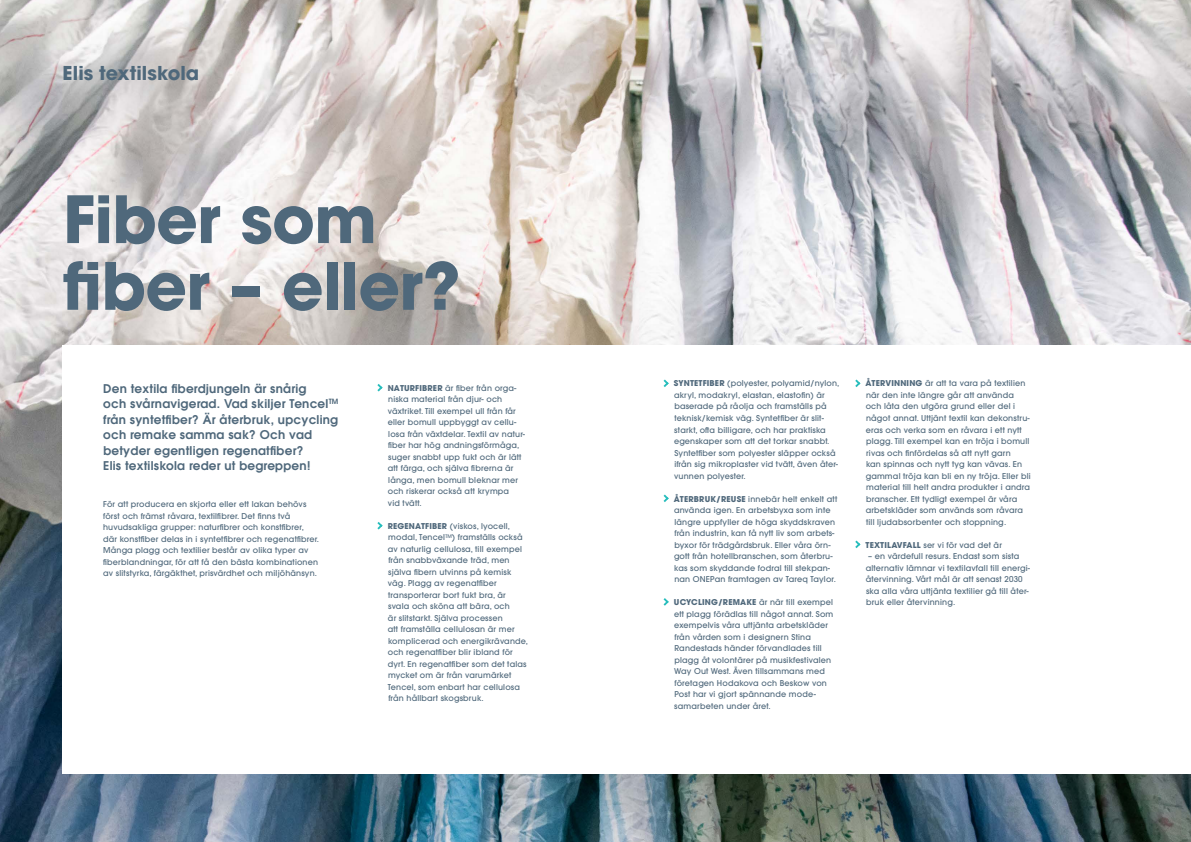
<style>
.page{position:relative;width:1191px;height:842px;background:#fff}
.page>*{position:absolute;margin:0;border:0;box-sizing:border-box;transform-origin:0 0}
.ELIS_Rubrik{font:700 64.6px/66.7px "ITC Avant Garde Pro";letter-spacing:-.01em;color:#4f687b}
.t1{font:700 19px "ITC Avant Garde Pro";color:#4f687b}
.Elis_Ingress_liten{font:600 12px/15.5px "ITC Avant Garde Pro";letter-spacing:.02em;color:#4f687b}
.ELIS_brödtext_utsn_i{font:500 8px/11.5px "ITC Avant Garde Pro";letter-spacing:.02em;color:#4f687b}
.s1{font-weight:700}
</style>
<div class="page">
<img style="left:0;top:0;width:1191px;height:842px">
<div style="left:62px;top:346px;width:1129px;height:428px;background:#fff"></div>
<svg style="left:377px;top:384px;width:5px;height:7px"></svg>
<svg style="left:377px;top:522px;width:5px;height:7px"></svg>
<svg style="left:663px;top:379px;width:5px;height:8px"></svg>
<svg style="left:663px;top:494px;width:5px;height:8px"></svg>
<svg style="left:663px;top:598px;width:5px;height:8px"></svg>
<svg style="left:855px;top:379px;width:5px;height:8px"></svg>
<svg style="left:855px;top:540px;width:5px;height:8px"></svg>
<p class="t1" style="left:63px;top:60px;width:138px">Elis textilskola</p>
<p class="ELIS_Rubrik" style="left:63px;top:185px;width:399px">Fiber som fiber – eller?</p>
<p class="Elis_Ingress_liten" style="left:103px;top:380px;width:237px">Den textila fiberdjungeln är snårig<br>och svårnavigerad. Vad skiljer Tencel<sup>TM </sup>från syntetfiber? Är återbruk, upcycling och remake samma sak? Och vad betyder egentligen regenatfiber?<br>Elis textilskola reder ut begreppen!</p>
<p class="ELIS_brödtext_utsn_i" style="left:388px;top:382px;width:139px"><span class="s1">NATURFIBRER</span> är fiber från orga&shy;niska material från djur- och växtriket. Till exempel ull från får eller bomull uppbyggt av cellu&shy;losa från växtdelar. Textil av natur&shy;fiber har hög andningsförmåga, suger snabbt upp fukt och är lätt att färga, och själva fibrerna är långa, men bomull bleknar mer och riskerar också att krympa<br>vid tvätt.</p>
<p class="ELIS_brödtext_utsn_i" style="left:388px;top:520px;width:142px"><span class="s1">REGENATFIBER</span> (viskos, lyocell, modal, Tencel<sup>TM</sup>) framställs också av naturlig cellulosa, till exempel från snabbväxande träd, men själva fibern utvinns på kemisk väg. Plagg av regenatfiber transporterar bort fukt bra, är svala och sköna att bära, och<br>är slitstarkt. Själva processen<br>att framställa cellulosan är mer komplicerad och energikrävande, och regenatfiber blir ibland för dyrt. En regenatfiber som det talas mycket om är från varumärket<br>Tencel, som enbart har cellulosa från hållbart skogsbruk.</p>
<p class="ELIS_brödtext_utsn_i" style="left:103px;top:498px;width:217px">För att producera en skjorta eller ett lakan behövs först och främst råvara, textilfibrer. Det finns två huvudsakliga grupper: naturfibrer och konstfibrer, där konstfiber delas in i syntetfibrer och regenatfibrer.<br>Många plagg och textilier består av olika typer av fiberblandningar, för att få den bästa kombinationen av slitstyrka, färgäkthet, prisvärdhet och miljöhänsyn.</p>
<p class="ELIS_brödtext_utsn_i" style="left:674px;top:378px;width:167px"><span class="s1">SYNTETFIBER</span> (polyester, polyamid/nylon, akryl, modakryl, elastan, elastofin) är baserade på råolja och framställs på teknisk/kemisk väg. Syntetfiber är slit&shy;starkt, ofta billigare, och har praktiska egenskaper som att det torkar snabbt.<br>Syntetfiber som polyester släpper också ifrån sig mikroplaster vid tvätt, även åter&shy;vunnen polyester.</p>
<p class="ELIS_brödtext_utsn_i" style="left:674px;top:493px;width:165px"><span class="s1">ÅTERBRUK/REUSE</span> innebär helt enkelt att använda igen. En arbetsbyxa som inte längre uppfyller de höga skyddskraven från industrin, kan få nytt liv som arbets&shy;byxor för trädgårdsbruk. Eller våra örn&shy;gott från hotellbranschen, som återbru&shy;kas som skyddande fodral till stekpan&shy;nan ONEPan framtagen av Tareq Taylor.</p>
<p class="ELIS_brödtext_utsn_i" style="left:674px;top:596px;width:161px"><span class="s1">UCYCLING/REMAKE</span> är när till exempel ett plagg förädlas till något annat. Som exempelvis våra uttjänta arbetskläder från vården som i designern Stina Randestads händer förvandlades till plagg åt volontärer på musikfestivalen Way Out West. Även tillsammans med företagen Hodakova och Beskow von Post har vi gjort spännande mode&shy;samarbeten under året.</p>
<p class="ELIS_brödtext_utsn_i" style="left:865px;top:378px;width:166px"><span class="s1">ÅTERVINNING</span> är att ta vara på textilien när den inte längre går att använda och låta den utgöra grund eller del i något annat. Uttjänt textil kan dekonstru&shy;eras och verka som en råvara i ett nytt plagg. Till exempel kan en tröja i bomull rivas och finfördelas så att nytt garn<br>kan spinnas och nytt tyg kan vävas. En gammal tröja kan bli en ny tröja. Eller bli material till helt andra produkter i andra branscher. Ett tydligt exempel är våra arbetskläder som används som råvara till ljudabsorbenter och stoppning.</p>
<p class="ELIS_brödtext_utsn_i" style="left:865px;top:539px;width:138px"><span class="s1">TEXTILAVFALL</span> ser vi för vad det är</p>
<p class="ELIS_brödtext_utsn_i" style="left:865px;top:550px;width:166px;text-indent:2px">– en värdefull resurs. Endast som sista alternativ lämnar vi textilavfall till energi&shy;återvinning. Vårt mål är att senast 2030 ska alla våra uttjänta textilier gå till åter&shy;bruk eller återvinning.</p>
</div>
